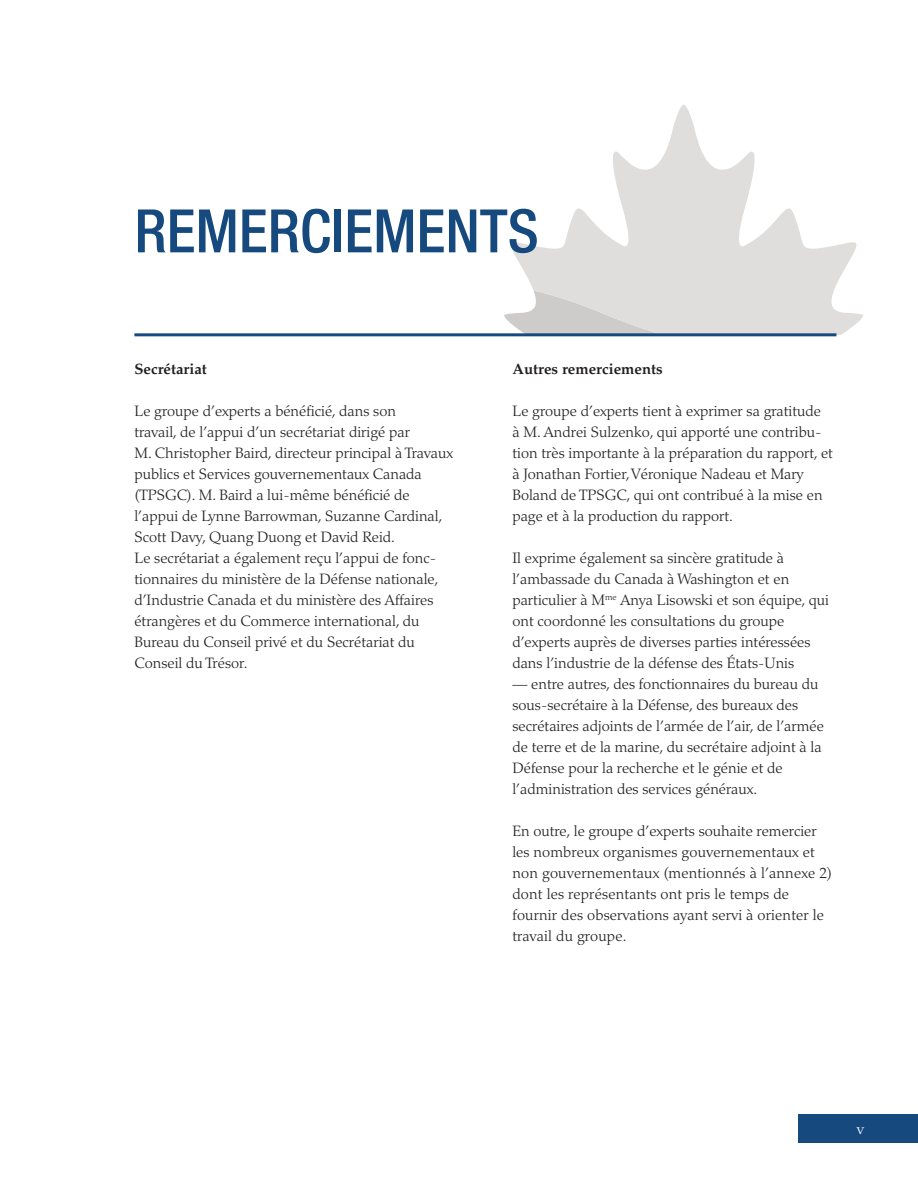
<style>
.page{position:relative;width:918px;height:1188px;background:#fff}
.page>*{position:absolute;margin:0;border:0;box-sizing:border-box;transform-origin:0 0}
.Section_Title{font:500 condensed 60px "Helvetica Neue LT Std";color:#16497e}
.Body_Text_1a{font:300 15px/21px "Palatino";color:#231f20}
.Body_Text_1a-2{font:700 15px "Palatino";color:#231f20}
.Page{font:300 15px "Palatino";color:#fff}
</style>
<div class="page">
<svg style="left:504px;top:105px;width:359px;height:230px;fill:#dfdedd"></svg>
<div style="left:798px;top:1114px;width:120px;height:29px;background:#16497e"></div>
<hr style="left:134px;top:333px;width:702px;height:3px;background:#16497e">
<p class="Section_Title" style="left:134px;top:195px;width:406px">REMERCIEMENTS</p>
<p class="Body_Text_1a-2" style="left:134px;top:360px;width:74px">Secrétariat</p>
<p class="Body_Text_1a" style="left:134px;top:400px;width:320px">Le groupe d’experts a bénéficié, dans son<br>travail, de l’appui d’un secrétariat dirigé par<br>M. Christopher Baird, directeur principal à Travaux publics et Services gouvernementaux Canada (TPSGC). M. Baird a lui-même bénéficié de l’appui de Lynne Barrowman, Suzanne Cardinal, Scott Davy, Quang Duong et David Reid.<br>Le secrétariat a également reçu l’appui de fonc&shy;tionnaires du ministère de la Défense nationale, d’Industrie Canada et du ministère des Affaires étrangères et du Commerce international, du Bureau du Conseil privé et du Secrétariat du Conseil du Trésor.</p>
<p class="Body_Text_1a-2" style="left:512px;top:360px;width:152px">Autres remerciements</p>
<p class="Body_Text_1a" style="left:512px;top:400px;width:322px">Le groupe d’experts tient à exprimer sa gratitude<br>à M. Andrei Sulzenko, qui apporté une contribu&shy;tion très importante à la préparation du rapport, et à Jonathan Fortier, Véronique Nadeau et Mary Boland de TPSGC, qui ont contribué à la mise en page et à la production du rapport.</p>
<p class="Body_Text_1a" style="left:512px;top:547px;width:318px">Il exprime également sa sincère gratitude à l’ambassade du Canada à Washington et en particulier à M<sup>me</sup> Anya Lisowski et son équipe, qui ont coordonné les consultations du groupe d’experts auprès de diverses parties intéressées dans l’industrie de la défense des États-Unis</p>
<p class="Body_Text_1a" style="left:512px;top:673px;width:313px">— entre autres, des fonctionnaires du bureau du sous-secrétaire à la Défense, des bureaux des secrétaires adjoints de l’armée de l’air, de l’armée de terre et de la marine, du secrétaire adjoint à la Défense pour la recherche et le génie et de l’administration des services généraux.</p>
<p class="Body_Text_1a" style="left:512px;top:820px;width:321px">En outre, le groupe d’experts souhaite remercier les nombreux organismes gouvernementaux et non gouvernementaux (mentionnés à l’annexe 2) dont les représentants ont pris le temps de fournir des observations ayant servi à orienter le travail du groupe.</p>
<p class="Page" style="left:857px;top:1120px;width:9px">v</p>
</div>
